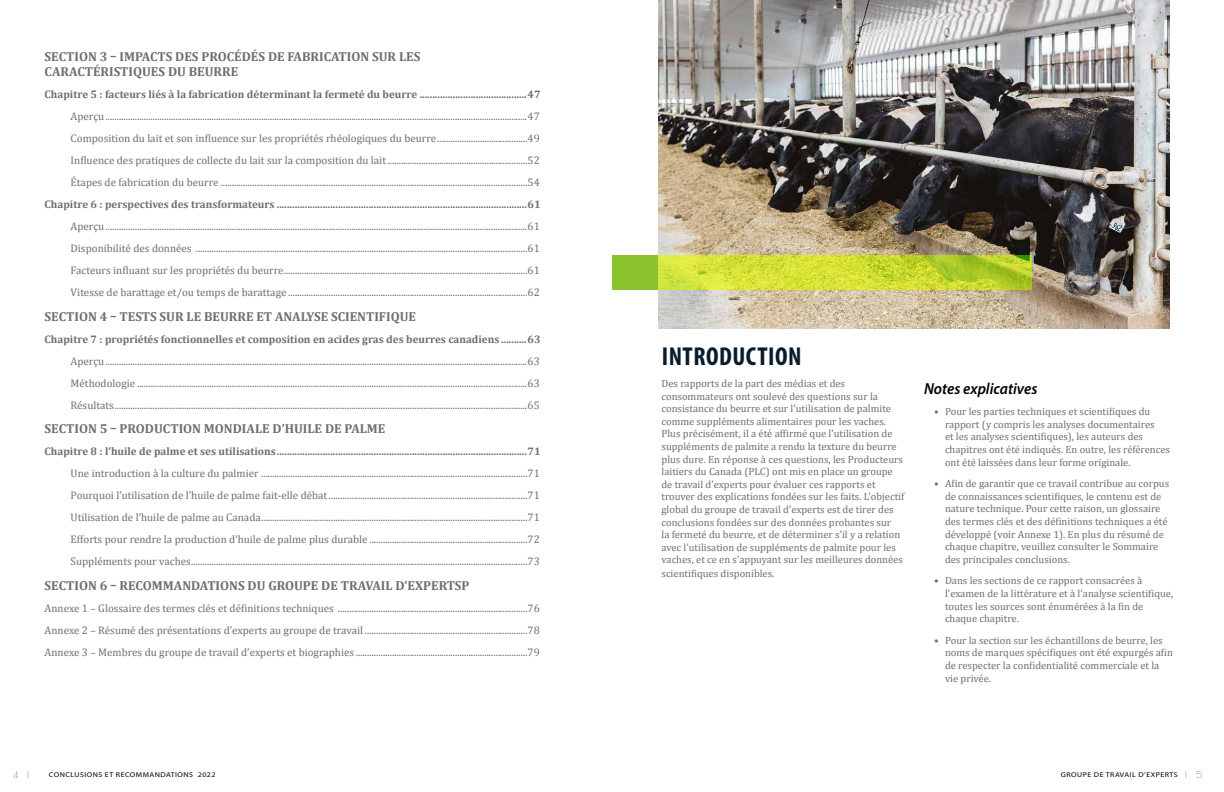
<style>
.page{position:relative;width:1224px;height:792px;background:#fff}
.page>*{position:absolute;margin:0;border:0;box-sizing:border-box;transform-origin:0 0}
.t1{font:700 condensed 26px "Myriad Pro";letter-spacing:.02em;color:#071c2c}
.t2{font:italic 600 16px "Myriad Pro";color:#000;scale:.95 1}
.t3{font:700 13px/15.6px "Cambria";color:#6d6e71}
.t4{font:11px/22px "Cambria";color:#6d6e71;text-align:justify}
.t5{font:700 11px "Cambria";color:#6d6e71}
.t6{font:10.5px/12.6px "Cambria";color:#6d6e71}
.t7{font:9px "Poiret One";color:#636466;scale:1.13 1}
.t8{font:7px "Myriad Pro";letter-spacing:.06em;color:#000101;scale:1.13 1}
.s1{font-family:"Poiret One";font-size:9px;color:#636466}
</style>
<div class="page">
<img style="left:658px;top:0;width:511px;height:328px">
<svg style="left:612px;top:255px;width:419px;height:34px;background:#c3d832"></svg>
<p class="t3" style="left:45px;top:48px;width:377px">SECTION 3 – IMPACTS DES PROCÉDÉS DE FABRICATION SUR LES<br>CARACTÉRISTIQUES DU BEURRE</p>
<p class="t5" style="left:45px;top:87px;width:498px">Chapitre 5 : facteurs liés à la fabrication déterminant la fermeté du beurre ..........................................47</p>
<p class="t4" style="left:71px;top:105px;width:471px">Aperçu...........................................................................................................................................................................................47<br>Composition du lait et son influence sur les propriétés rhéologiques du beurre........................................49<br>Influence des pratiques de collecte du lait sur la composition du lait..............................................................52<br>Étapes de fabrication du beurre ........................................................................................................................................54</p>
<p class="t5" style="left:45px;top:197px;width:498px">Chapitre 6 : perspectives des transformateurs ..................................................................................................61</p>
<p class="t4" style="left:71px;top:215px;width:471px">Aperçu...........................................................................................................................................................................................61<br>Disponibilité des données ...................................................................................................................................................61<br>Facteurs influant sur les propriétés du beurre............................................................................................................61<br>Vitesse de barattage et/ou temps de barattage ..........................................................................................................62</p>
<p class="t3" style="left:45px;top:308px;width:373px">SECTION 4 – TESTS SUR LE BEURRE ET ANALYSE SCIENTIFIQUE</p>
<p class="t5" style="left:45px;top:331px;width:498px">Chapitre 7 : propriétés fonctionnelles et composition en acides gras des beurres canadiens ..........63</p>
<p class="t4" style="left:71px;top:350px;width:471px">Aperçu...........................................................................................................................................................................................63<br>Méthodologie .............................................................................................................................................................................63<br>Résultats.......................................................................................................................................................................................65</p>
<p class="t3" style="left:45px;top:421px;width:342px">SECTION 5 – PRODUCTION MONDIALE D’HUILE DE PALME</p>
<p class="t5" style="left:45px;top:444px;width:498px">Chapitre 8 : l’huile de palme et ses utilisations..................................................................................................71</p>
<p class="t4" style="left:71px;top:463px;width:471px">Une introduction à la culture du palmier ......................................................................................................................71<br>Pourquoi l’utilisation de l’huile de palme fait-elle débat........................................................................................71<br>Utilisation de l’huile de palme au Canada......................................................................................................................71<br>Efforts pour rendre la production d’huile de palme plus durable ......................................................................72<br>Suppléments pour vaches.....................................................................................................................................................73</p>
<p class="t3" style="left:45px;top:577px;width:426px">SECTION 6 – RECOMMANDATIONS DU GROUPE DE TRAVAIL D’EXPERTSP</p>
<p class="t4" style="left:45px;top:597px;width:497px">Annexe 1 – Glossaire des termes clés et définitions techniques ....................................................................................76<br>Annexe 2 – Résumé des présentations d’experts au groupe de travail ........................................................................78<br>Annexe 3 – Membres du groupe de travail d’experts et biographies ............................................................................79</p>
<h1 class="t1" style="left:662px;top:341px;width:141px">INTRODUCTION</h1>
<p class="t6" style="left:662px;top:377px;width:244px">Des rapports de la part des médias et des consommateurs ont soulevé des questions sur la consistance du beurre et sur l’utilisation de palmite comme suppléments alimentaires pour les vaches.<br>Plus précisément, il a été affirmé que l’utilisation de suppléments de palmite a rendu la texture du beurre plus dure. En réponse à ces questions, les Producteurs laitiers du Canada (PLC) ont mis en place un groupe de travail d’experts pour évaluer ces rapports et trouver des explications fondées sur les faits. L’objectif global du groupe de travail d’experts est de tirer des conclusions fondées sur des données probantes sur<br>la fermeté du beurre, et de déterminer s’il y a relation avec l’utilisation de suppléments de palmite pour les vaches, et ce en s’appuyant sur les meilleures données scientifiques disponibles.</p>
<h2 class="t2" style="left:924px;top:378px;width:121px">Notes explicatives</h2>
<p class="t6" style="left:945px;top:405px;width:227px;text-indent:-11px">• Pour les parties techniques et scientifiques du rapport (y compris les analyses documentaires<br>et les analyses scientifiques), les auteurs des chapitres ont été indiqués. En outre, les références ont été laissées dans leur forme originale.</p>
<p class="t6" style="left:945px;top:477px;width:226px;text-indent:-11px">• Afin de garantir que ce travail contribue au corpus de connaissances scientifiques, le contenu est de nature technique. Pour cette raison, un glossaire des termes clés et des définitions techniques a été développé (voir Annexe 1). En plus du résumé de chaque chapitre, veuillez consulter le Sommaire des principales conclusions.</p>
<p class="t6" style="left:945px;top:575px;width:230px;text-indent:-11px">• Dans les sections de ce rapport consacrées à l'examen de la littérature et à l'analyse scientifique, toutes les sources sont énumérées à la fin de chaque chapitre.</p>
<p class="t6" style="left:945px;top:634px;width:229px;text-indent:-11px">• Pour la section sur les échantillons de beurre, les noms de marques spécifiques ont été expurgés afin de respecter la confidentialité commerciale et la vie privée.</p>
<p class="t7" style="left:13px;top:769px;width:15px">4 |</p>
<p class="t8" style="left:49px;top:770px;width:149px">CONCLUSIONS ET RECOMMANDATIONS 2022</p>
<p class="t8" style="left:1061px;top:770px;width:127px">GROUPE DE TRAVAIL D’EXPERTS <span class="s1">| 5</span></p>
</div>
